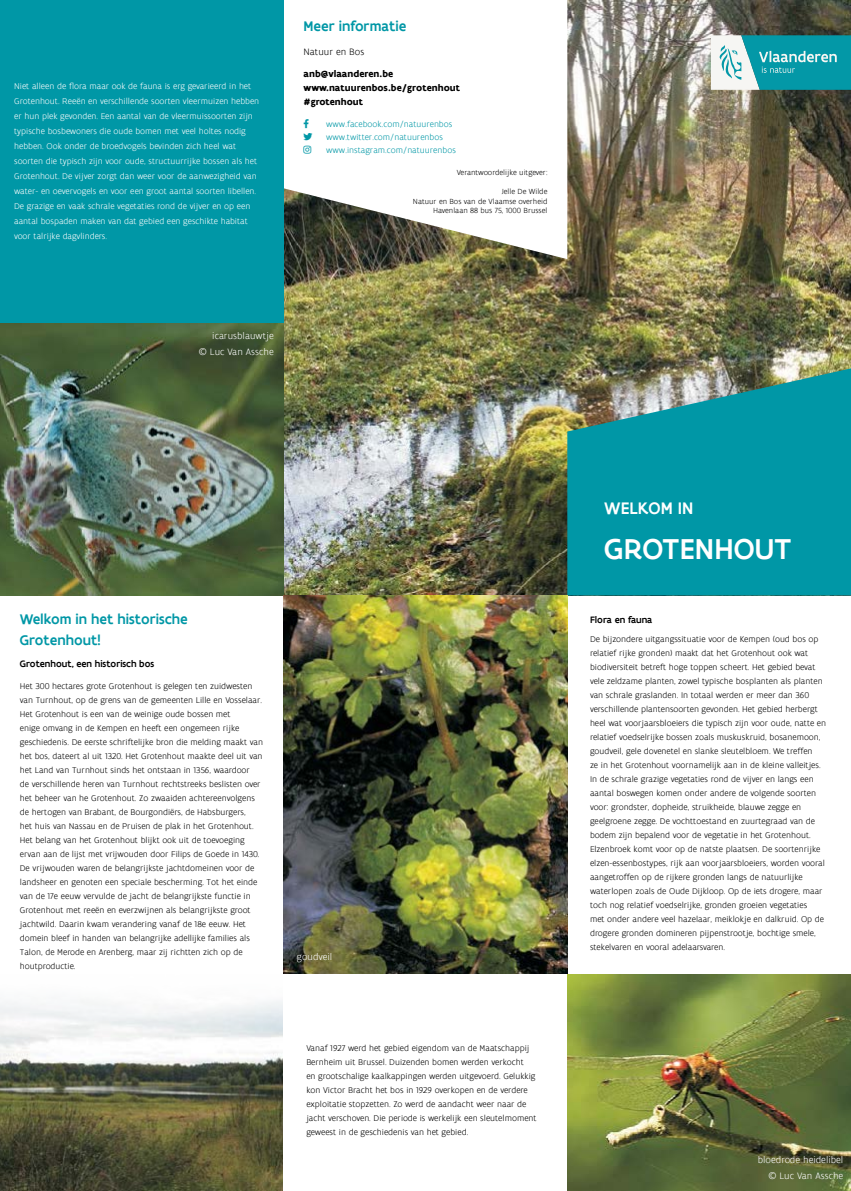
<style>
.page{position:relative;width:851px;height:1191px;background:#fff}
.page>*{position:absolute;margin:0;border:0;box-sizing:border-box;transform-origin:0 0}
.t1{font:500 31px "Flanders Art Sans";letter-spacing:.005em;color:#fff}
.t2{font:500 18px "Flanders Art Sans";color:#fff}
.t3{font:500 15px/21.2px "Flanders Art Sans";color:#0097a6}
.t4{font:300 10px/16px "Flanders Art Sans";color:#fff;text-align:right}
.t5{font:700 10px/14px "Flanders Art Sans";color:#000}
.t6{font:500 10px "Flanders Art Sans";color:#000}
.t7{font:300 10px "Flanders Art Sans";color:#000}
.t8{font:300 9px/14px "Flanders Art Sans";color:#000}
.t9{font:300 9px/15px "Flanders Art Sans";color:#fff}
.t10{font:300 9px/13px "Flanders Art Sans";color:#0097a6}
.t11{font:300 8px/9.6px "Flanders Art Sans";color:#000;text-align:right}
</style>
<div class="page">
<img style="left:283px;top:0;width:567px;height:595px">
<svg style="left:283px;top:0;width:284px;height:259px"></svg>
<svg style="left:710px;top:35px;width:140px;height:55px"></svg>
<img style="left:0;top:322px;width:283px;height:273px">
<div style="left:0;top:0;width:283px;height:322px;background:#0097a6"></div>
<svg style="left:567px;top:368px;width:283px;height:227px;background:#15969f"></svg>
<img style="left:0;top:1000px;width:283px;height:191px">
<img style="left:283px;top:595px;width:284px;height:379px">
<img style="left:567px;top:974px;width:283px;height:217px">
<svg style="left:303px;top:119px;width:9px;height:21px"></svg>
<svg style="left:303px;top:146px;width:8px;height:8px"></svg>
<p class="t9" style="left:14px;top:79px;width:246px">Niet alleen de flora maar ook de fauna is erg gevarieerd in het Grotenhout. Reeën en verschillende soorten vleermuizen hebben er hun plek gevonden. Een aantal van de vleermuissoorten zijn typische bosbewoners die oude bomen met veel holtes nodig hebben. Ook onder de broedvogels bevinden zich heel wat soorten die typisch zijn voor oude, structuurrijke bossen als het Grotenhout. De vijver zorgt dan weer voor de aanwezigheid van water- en oevervogels en voor een groot aantal soorten libellen.<br>De grazige en vaak schrale vegetaties rond de vijver en op een aantal bospaden maken van dat gebied een geschikte habitat voor talrijke dagvlinders.</p>
<h3 class="t3" style="left:303px;top:16px;width:104px">Meer informatie</h3>
<p class="t7" style="left:303px;top:46px;width:62px">Natuur en Bos</p>
<p class="t5" style="left:303px;top:67px;width:158px">anb@vlaanderen.be www.natuurenbos.be/grotenhout #grotenhout</p>
<p class="t10" style="left:326px;top:118px;width:131px">www.facebook.com/natuurenbos www.twitter.com/natuurenbos www.instagram.com/natuurenbos</p>
<p class="t11" style="left:457px;top:168px;width:92px">Verantwoordelijke uitgever:</p>
<p class="t11" style="left:413px;top:187px;width:136px">Jelle De Wilde<br>Natuur en Bos van de Vlaamse overheid<br>Havenlaan 88 bus 75, 1000 Brussel</p>
<p class="t4" style="left:199px;top:328px;width:76px">icarusblauwtje<br>© Luc Van Assche</p>
<h3 class="t3" style="left:20px;top:608px;width:169px">Welkom in het historische<br>Grotenhout!</h3>
<p class="t6" style="left:20px;top:657px;width:136px">Grotenhout, een historisch bos</p>
<p class="t8" style="left:20px;top:679px;width:245px">Het 300 hectares grote Grotenhout is gelegen ten zuidwesten van Turnhout, op de grens van de gemeenten Lille en Vosselaar.<br>Het Grotenhout is een van de weinige oude bossen met<br>enige omvang in de Kempen en heeft een ongemeen rijke geschiedenis. De eerste schriftelijke bron die melding maakt van het bos, dateert al uit 1320. Het Grotenhout maakte deel uit van het Land van Turnhout sinds het ontstaan in 1356, waardoor<br>de verschillende heren van Turnhout rechtstreeks beslisten over het beheer van he Grotenhout. Zo zwaaiden achtereenvolgens de hertogen van Brabant, de Bourgondiërs, de Habsburgers,<br>het huis van Nassau en de Pruisen de plak in het Grotenhout.<br>Het belang van het Grotenhout blijkt ook uit de toevoeging ervan aan de lijst met vrijwouden door Filips de Goede in 1430.<br>De vrijwouden waren de belangrijkste jachtdomeinen voor de landsheer en genoten een speciale bescherming. Tot het einde van de 17e eeuw vervulde de jacht de belangrijkste functie in Grotenhout met reeën en everzwijnen als belangrijkste groot jachtwild. Daarin kwam verandering vanaf de 18e eeuw. Het domein bleef in handen van belangrijke adellijke families als Talon, de Merode en Arenberg, maar zij richtten zich op de houtproductie.</p>
<p class="t4" style="left:297px;top:948px;width:37px">goudveil</p>
<p class="t8" style="left:306px;top:1041px;width:232px">Vanaf 1927 werd het gebied eigendom van de Maatschappij Bernheim uit Brussel. Duizenden bomen werden verkocht<br>en grootschalige kaalkappingen werden uitgevoerd. Gelukkig kon Victor Bracht het bos in 1929 overkopen en de verdere exploitatie stopzetten. Zo werd de aandacht weer naar de jacht verschoven. Die periode is werkelijk een sleutelmoment geweest in de geschiedenis van het gebied.</p>
<h2 class="t2" style="left:604px;top:496px;width:90px">WELKOM IN</h2>
<h1 class="t1" style="left:604px;top:529px;width:188px">GROTENHOUT</h1>
<p class="t6" style="left:590px;top:613px;width:64px">Flora en fauna</p>
<p class="t8" style="left:590px;top:632px;width:237px">De bijzondere uitgangssituatie voor de Kempen (oud bos op relatief rijke gronden) maakt dat het Grotenhout ook wat biodiversiteit betreft hoge toppen scheert. Het gebied bevat vele zeldzame planten, zowel typische bosplanten als planten van schrale graslanden. In totaal werden er meer dan 360 verschillende plantensoorten gevonden. Het gebied herbergt heel wat voorjaarsbloeiers die typisch zijn voor oude, natte en relatief voedselrijke bossen zoals muskuskruid, bosanemoon, goudveil, gele dovenetel en slanke sleutelbloem. We treffen<br>ze in het Grotenhout voornamelijk aan in de kleine valleitjes.<br>In de schrale grazige vegetaties rond de vijver en langs een aantal boswegen komen onder andere de volgende soorten voor: grondster, dopheide, struikheide, blauwe zegge en geelgroene zegge. De vochttoestand en zuurtegraad van de bodem zijn bepalend voor de vegetatie in het Grotenhout.<br>Elzenbroek komt voor op de natste plaatsen. De soortenrijke elzen-essenbostypes, rijk aan voorjaarsbloeiers, worden vooral aangetroffen op de rijkere gronden langs de natuurlijke waterlopen zoals de Oude Dijkloop. Op de iets drogere, maar toch nog relatief voedselrijke, gronden groeien vegetaties<br>met onder andere veel hazelaar, meiklokje en dalkruid. Op de drogere gronden domineren pijpenstrootje, bochtige smele, stekelvaren en vooral adelaarsvaren.</p>
<p class="t4" style="left:757px;top:1152px;width:87px">bloedrode heidelibel © Luc Van Assche</p>
</div>
